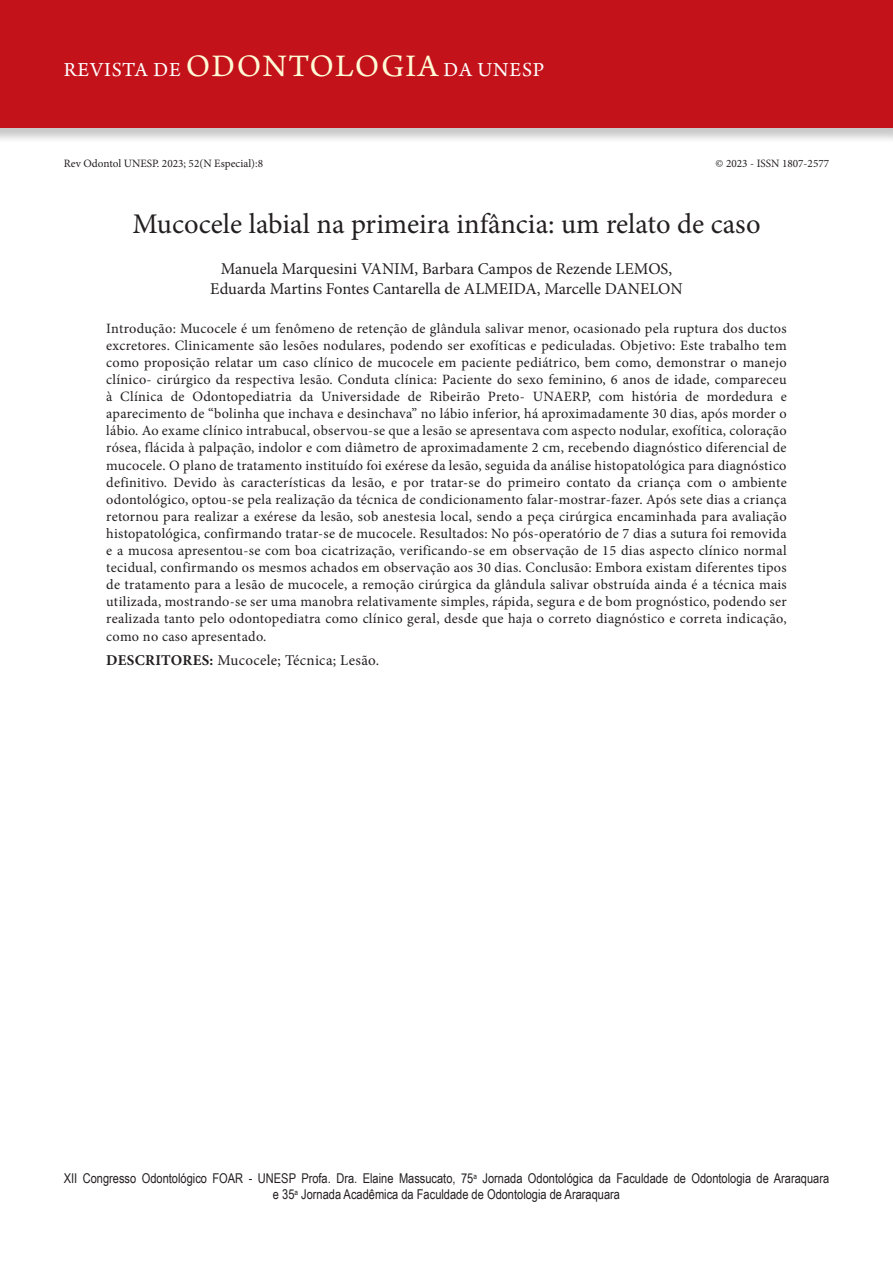
<style>
.page{position:relative;width:893px;height:1263px;background:#fff}
.page>*{position:absolute;margin:0;border:0;box-sizing:border-box;transform-origin:0 0}
.ArticleTitle{font:28.5px "Minion Pro";color:#231f20}
.t1{font:21px "Arno Pro";letter-spacing:.04em;color:#fff}
.Authors{font:16.5px/19.8px "Minion Pro";color:#231f20;text-align:center}
.Keywords{font:15px "Minion Pro";letter-spacing:.02em;color:#231f20}
.Abstract{font:14.25px/17.1px "Minion Pro";letter-spacing:.02em;color:#231f20;text-align:justify}
.t2{font:13.5px/16.2px "Arial Narrow";color:#231f20;text-align:center}
.t3{font:11.25px "Minion Pro";color:#231f20}
.s1{font-size:33px;color:#fffbd6}
.s2{font-weight:700}
</style>
<div class="page">
<div style="left:0;top:0;width:893px;height:144px;background:#231f20;opacity:.25"></div>
<div style="left:0;top:0;width:893px;height:128px;background:#c4121a"></div>
<h2 class="t1" style="left:64px;top:58px;width:482px">REVISTA DE <span class="s1">ODONTOLOGIA</span> DA UNESP</h2>
<p class="t3" style="left:64px;top:156px;width:201px">Rev Odontol UNESP. 2023; 52(N Especial):8</p>
<p class="t3" style="left:715px;top:156px;width:115px">© 2023 - ISSN 1807-2577</p>
<p class="ArticleTitle" style="left:132px;top:205px;width:630px">Mucocele labial na primeira infância: um relato de caso</p>
<p class="Authors" style="left:210px;top:259px;width:474px">Manuela Marquesini VANIM, Barbara Campos de Rezende LEMOS,<br>Eduarda Martins Fontes Cantarella de ALMEIDA, Marcelle DANELON</p>
<p class="Abstract" style="left:106px;top:320px;width:682px">Introdução: Mucocele é um fenômeno de retenção de glândula salivar menor, ocasionado pela ruptura dos ductos excretores. Clinicamente são lesões nodulares, podendo ser exofíticas e pediculadas. Objetivo: Este trabalho tem como proposição relatar um caso clínico de mucocele em paciente pediátrico, bem como, demonstrar o manejo clínico- cirúrgico da respectiva lesão. Conduta clínica: Paciente do sexo feminino, 6 anos de idade, compareceu à Clínica de Odontopediatria da Universidade de Ribeirão Preto- UNAERP, com história de mordedura e aparecimento de “bolinha que inchava e desinchava” no lábio inferior, há aproximadamente 30 dias, após morder o lábio. Ao exame clínico intrabucal, observou-se que a lesão se apresentava com aspecto nodular, exofítica, coloração rósea, flácida à palpação, indolor e com diâmetro de aproximadamente 2 cm, recebendo diagnóstico diferencial de mucocele. O plano de tratamento instituído foi exérese da lesão, seguida da análise histopatológica para diagnóstico definitivo. Devido às características da lesão, e por tratar-se do primeiro contato da criança com o ambiente odontológico, optou-se pela realização da técnica de condicionamento falar-mostrar-fazer. Após sete dias a criança retornou para realizar a exérese da lesão, sob anestesia local, sendo a peça cirúrgica encaminhada para avaliação histopatológica, confirmando tratar-se de mucocele. Resultados: No pós-operatório de 7 dias a sutura foi removida e a mucosa apresentou-se com boa cicatrização, verificando-se em observação de 15 dias aspecto clínico normal tecidual, confirmando os mesmos achados em observação aos 30 dias. Conclusão: Embora existam diferentes tipos de tratamento para a lesão de mucocele, a remoção cirúrgica da glândula salivar obstruída ainda é a técnica mais utilizada, mostrando-se ser uma manobra relativamente simples, rápida, segura e de bom prognóstico, podendo ser realizada tanto pelo odontopediatra como clínico geral, desde que haja o correto diagnóstico e correta indicação, como no caso apresentado.</p>
<p class="Keywords" style="left:106px;top:650px;width:274px"><span class="s2">DESCRITORES:</span> Mucocele; Técnica; Lesão.</p>
<p class="t2" style="left:64px;top:1169px;width:767px">XII Congresso Odontológico FOAR - UNESP Profa. Dra. Elaine Massucato, 75<sup>a</sup> Jornada Odontológica da Faculdade de Odontologia de Araraquara e 35<sup>a</sup> Jornada Acadêmica da Faculdade de Odontologia de Araraquara</p>
</div>
